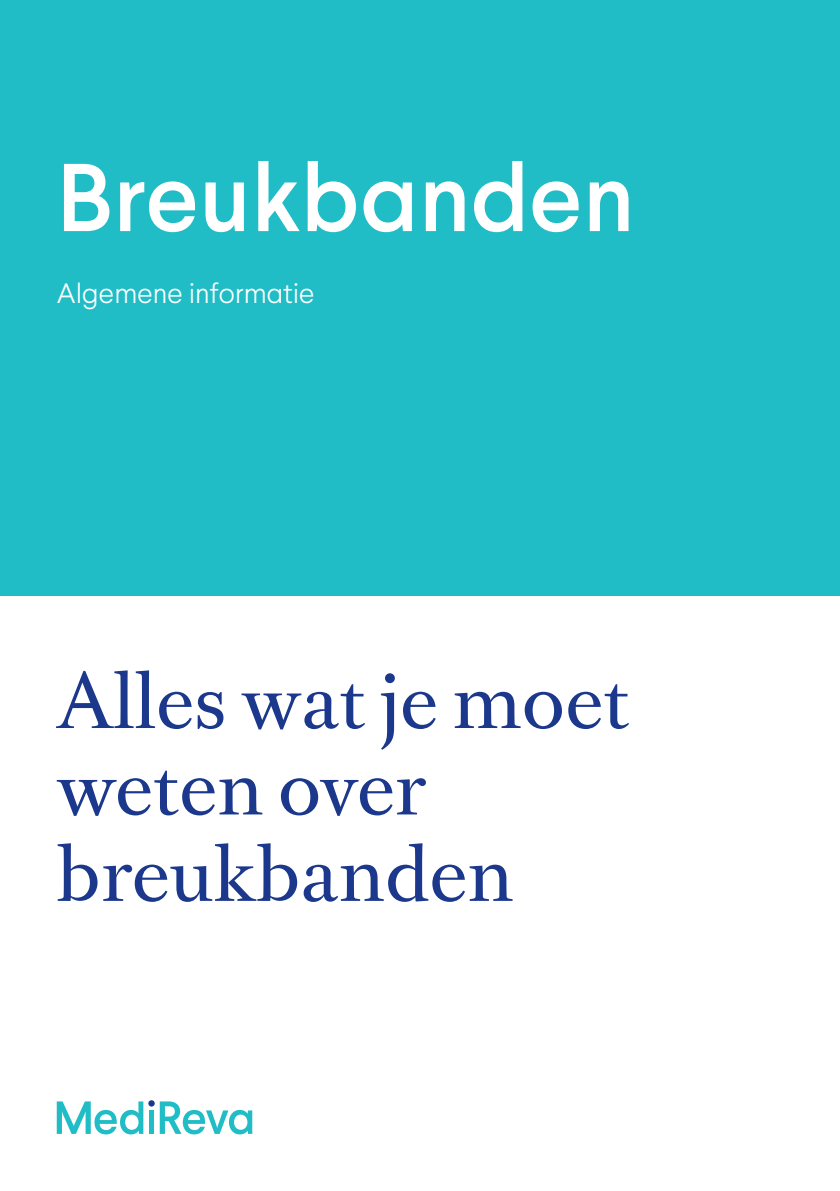
<style>
.page{position:relative;width:840px;height:1191px;background:#fff}
.page>*{position:absolute;margin:0;border:0;box-sizing:border-box;transform-origin:0 0}
.t1{font:500 96px "Larsseit";color:#fff}
.t2{font:72px/86.4px "Romain BP Text";color:#1b388c}
.t3{font:300 28px "Larsseit";color:#fff}
</style>
<div class="page">
<div style="left:0;top:0;width:839px;height:595px;background:#21bdc6"></div>
<svg style="left:57px;top:1101px;width:86px;height:33px"></svg>
<div style="left:148px;top:1100px;width:7px;height:6px;background:#1b388c;border-radius:50%"></div>
<div style="left:149px;top:1110px;width:5px;height:23px;background:#21bdc6"></div>
<svg style="left:160px;top:1101px;width:92px;height:33px"></svg>
<h1 class="t1" style="left:57px;top:136px;width:579px">Breukbanden</h1>
<p class="t3" style="left:57px;top:276px;width:259px">Algemene informatie</p>
<p class="t2" style="left:57px;top:652px;width:573px">Alles wat je moet weten over breukbanden</p>
</div>
